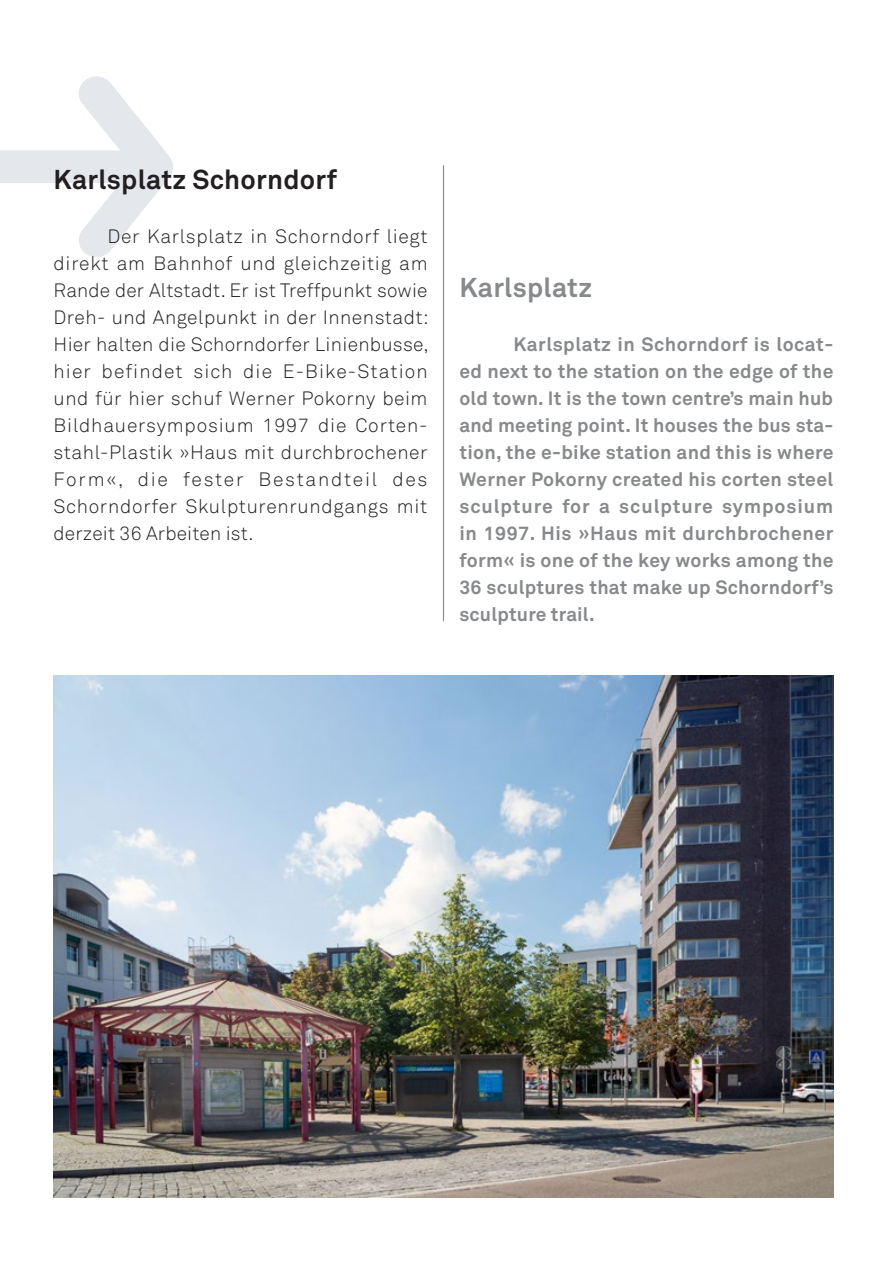
<style>
.page{position:relative;width:887px;height:1276px;background:#fff}
.page>*{position:absolute;margin:0;border:0;box-sizing:border-box;transform-origin:0 0}
.t1{font:700 27px "Akkurat Std KRS";letter-spacing:.01em;color:#231f20}
.t2{font:700 27px "Akkurat Std KRS";letter-spacing:.01em;color:#87898c}
.t3{font:19.12px/27px "Akkurat Std Light KRS";letter-spacing:.03em;color:#231f20;text-align:justify}
.t4{font:700 19.12px/27px "Akkurat Std KRS";letter-spacing:.01em;color:#87898c;text-align:justify}
</style>
<div class="page">
<img style="left:54px;top:675px;width:779px;height:523px">
<svg style="left:0;top:77px;width:173px;height:180px"></svg>
<hr style="left:443px;top:165px;width:1px;height:456px;background:#87898c">
<h1 class="t1" style="left:54px;top:163px;width:285px">Karlsplatz Schorndorf</h1>
<p class="t3" style="left:54px;top:223px;width:377px;text-indent:54px">Der Karlsplatz in Schorndorf liegt direkt am Bahnhof und gleichzeitig am Rande der Altstadt. Er ist Treffpunkt sowie Dreh- und Angelpunkt in der Innenstadt:<br>Hier halten die Schorndorfer Linienbusse, hier befindet sich die E-Bike-Station und für hier schuf Werner Pokorny beim Bildhauersymposium 1997 die Corten&shy;stahl-Plastik »Haus mit durchbrochener Form«, die fester Bestandteil des Schorndorfer Skulpturenrundgangs mit derzeit 36 Arbeiten ist.</p>
<h1 class="t2" style="left:459px;top:271px;width:134px">Karlsplatz</h1>
<p class="t4" style="left:459px;top:331px;width:375px;text-indent:54px">Karlsplatz in Schorndorf is locat&shy;ed next to the station on the edge of the old town. It is the town centre’s main hub and meeting point. It houses the bus sta&shy;tion, the e-bike station and this is where Werner Pokorny created his corten steel sculpture for a sculpture symposium in 1997. His »Haus mit durchbrochener form« is one of the key works among the 36 sculptures that make up Schorndorf’s sculpture trail.</p>
</div>
